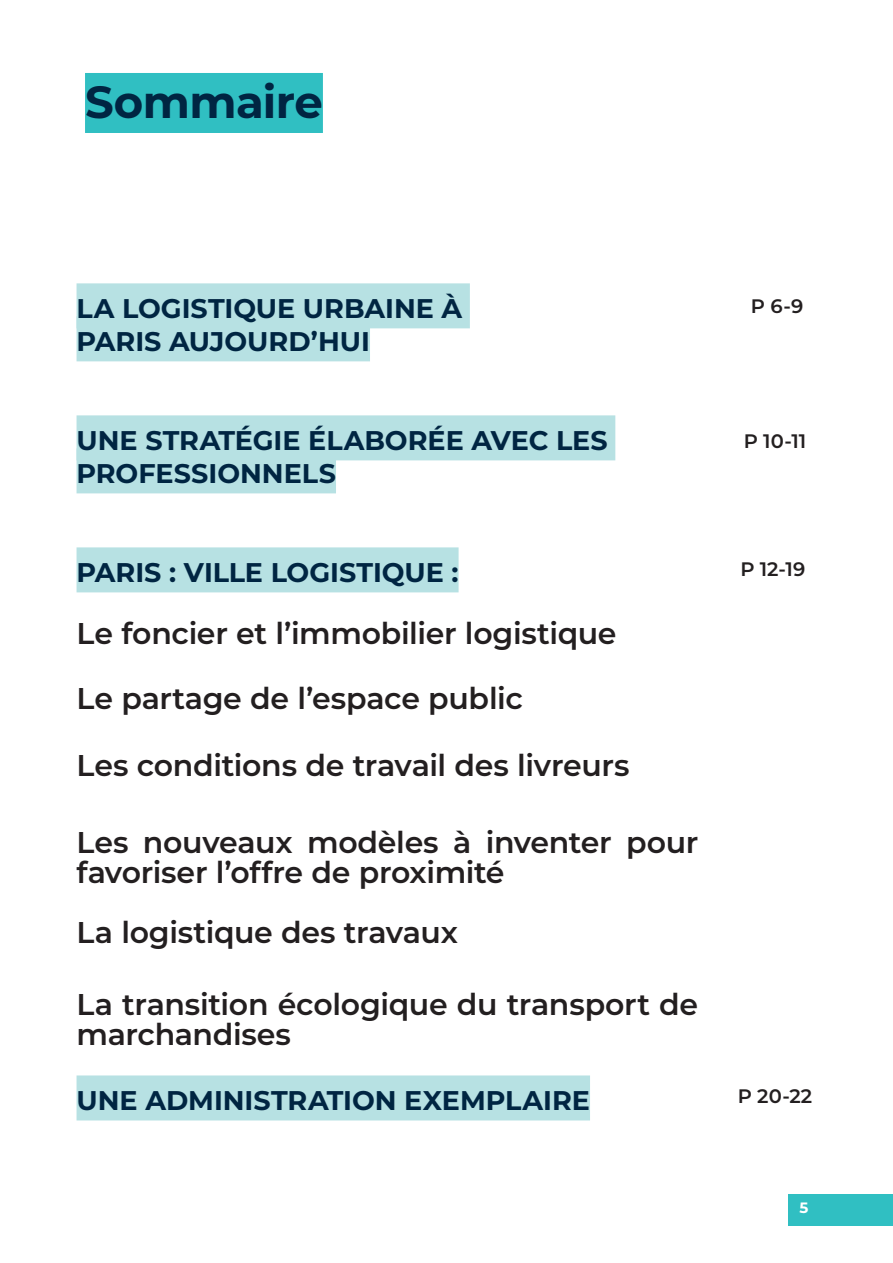
<style>
.page{position:relative;width:893px;height:1263px;background:#fff}
.page>*{position:absolute;margin:0;border:0;box-sizing:border-box;transform-origin:0 0}
.t1{font:700 45px "Montserrat";letter-spacing:-.015em;color:#002542}
.t2{font:600 30px/30px "Montserrat";letter-spacing:-.01em;color:#231f20}
.t3{font:700 27px "Montserrat";color:#002542}
.t4{font:600 19.5px "Montserrat";color:#231f20}
.t5{font:700 15px "Montserrat";color:#fff}
</style>
<div class="page">
<div style="left:789px;top:1194px;width:104px;height:32px;background:#30bfc2"></div>
<div style="left:85px;top:73px;width:238px;height:60px;background:#30bfc2"></div>
<div style="left:77px;top:283px;width:393px;height:45px;background:#b7e1e3"></div>
<div style="left:77px;top:316px;width:293px;height:45px;background:#b7e1e3"></div>
<div style="left:77px;top:415px;width:538px;height:45px;background:#b7e1e3"></div>
<div style="left:77px;top:448px;width:259px;height:45px;background:#b7e1e3"></div>
<div style="left:77px;top:547px;width:382px;height:45px;background:#b7e1e3"></div>
<div style="left:77px;top:1075px;width:513px;height:45px;background:#b7e1e3"></div>
<p class="t1" style="left:85px;top:70px;width:239px">Sommaire</p>
<p class="t3" style="left:77px;top:289px;width:387px">LA LOGISTIQUE URBAINE À</p>
<p class="t3" style="left:77px;top:322px;width:295px">PARIS AUJOURD’HUI</p>
<p class="t3" style="left:77px;top:421px;width:533px">UNE STRATÉGIE ÉLABORÉE AVEC LES</p>
<p class="t3" style="left:77px;top:454px;width:261px">PROFESSIONNELS</p>
<p class="t3" style="left:77px;top:553px;width:384px">PARIS : VILLE LOGISTIQUE :</p>
<p class="t2" style="left:77px;top:616px;width:542px">Le foncier et l’immobilier logistique</p>
<p class="t2" style="left:77px;top:682px;width:448px">Le partage de l’espace public</p>
<p class="t2" style="left:77px;top:749px;width:554px">Les conditions de travail des livreurs</p>
<p class="t2" style="left:77px;top:826px;width:623px">Les nouveaux modèles à inventer pour favoriser l’offre de proximité</p>
<p class="t2" style="left:77px;top:916px;width:383px">La logistique des travaux</p>
<p class="t2" style="left:77px;top:988px;width:623px">La transition écologique du transport de marchandises</p>
<p class="t3" style="left:77px;top:1081px;width:515px">UNE ADMINISTRATION EXEMPLAIRE</p>
<p class="t4" style="left:751px;top:292px;width:54px">P 6-9</p>
<p class="t4" style="left:744px;top:427px;width:64px">P 10-11</p>
<p class="t4" style="left:740px;top:555px;width:66px">P 12-19</p>
<p class="t4" style="left:738px;top:1083px;width:76px">P 20-22</p>
<p class="t5" style="left:799px;top:1196px;width:10px">5</p>
</div>
